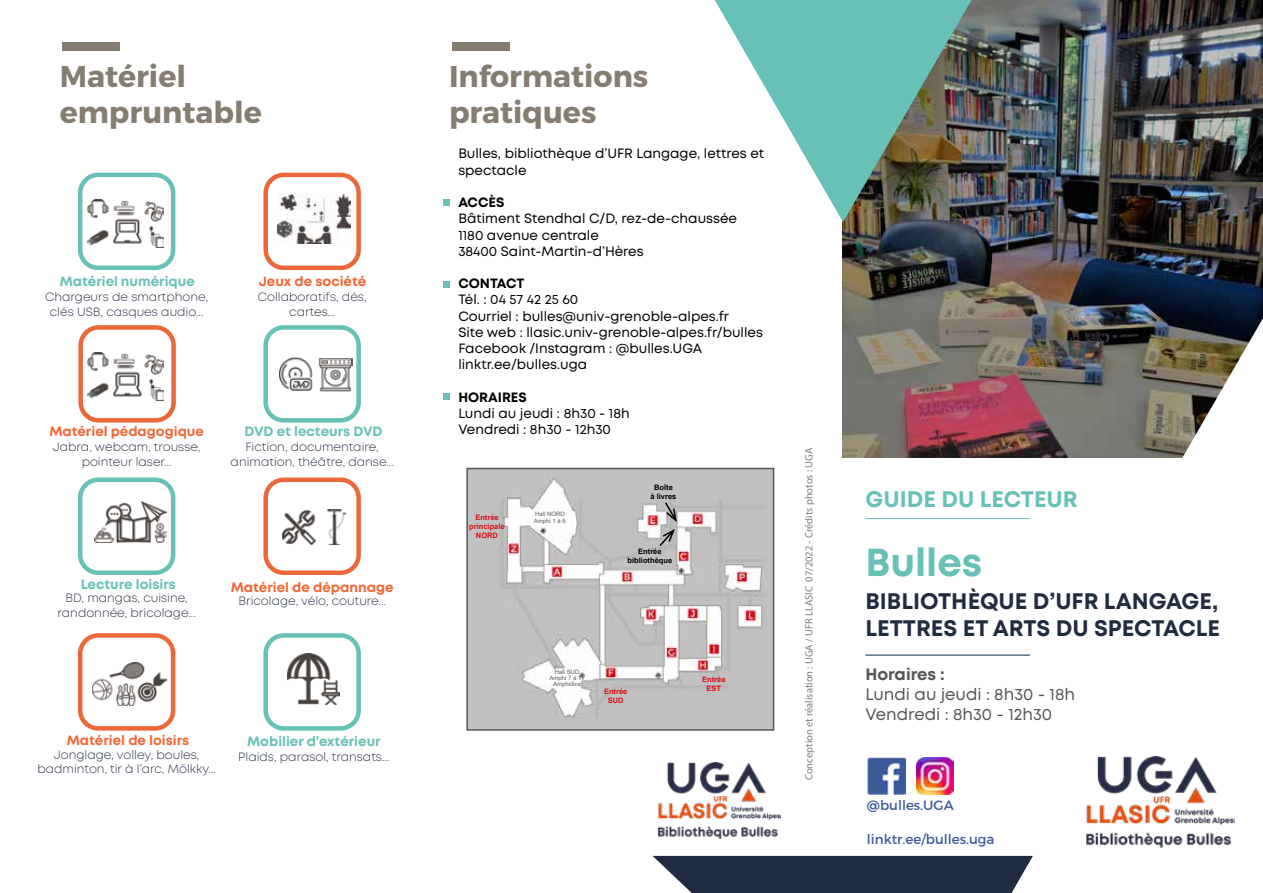
<style>
.page{position:relative;width:1263px;height:893px;background:#fff}
.page>*{position:absolute;margin:0;border:0;box-sizing:border-box;transform-origin:0 0}
.t1{font:700 39px "Mont";color:#67c1b7}
.t2{font:700 30px/35.4px "Montserrat";color:#867d71}
.t3{font:700 22.5px/27px "Mont";color:#212c41}
.t4{font:700 22.5px "Mont";color:#67c1b7}
.t5{font:16.5px/19.8px "Mont";color:#575657}
.t6{font:700 16.5px "Mont";color:#575657}
.t7{font:13.5px/16.2px "Mont";color:#000}
.t8{font:700 13.5px "Mont";color:#f46737}
.t9{font:700 13.5px "Mont";color:#67c1b7}
.t10{font:13.5px "Montserrat";color:#3c5a99}
.t11{font:700 13.5px "Mont";color:#000}
.t12{font:300 12px/14.4px "Mont";color:#212c41;text-align:center}
.t13{font:10.5px "Myriad Pro";color:#867d71}
.t14{font:700 7.5px/9px "Arial";color:#dc0c15;text-align:center}
.t15{font:700 7.5px/9px "Arial";color:#000;text-align:center}
.t16{font:6px/6px "Arial";color:#5e5958}
</style>
<div class="page">
<svg style="left:652px;top:856px;width:381px;height:37px;background:#333d50"></svg>
<img style="left:843px;top:0;width:420px;height:457px">
<img style="left:715px;top:0;width:256px;height:222px">
<svg style="left:1180px;top:318px;width:83px;height:140px"></svg>
<div style="left:452px;top:42px;width:57px;height:9px;background:#867d71"></div>
<div style="left:62px;top:42px;width:58px;height:9px;background:#867d71"></div>
<img style="left:469px;top:471px;width:302px;height:257px">
<div style="left:466px;top:468px;width:308px;height:263px;border:2px solid #575657"></div>
<svg style="left:658px;top:501px;width:20px;height:47px"></svg>
<img style="left:657px;top:762px;width:124px;height:77px">
<div style="left:443px;top:199px;width:7px;height:7px;background:#67c1b7"></div>
<div style="left:443px;top:281px;width:7px;height:7px;background:#67c1b7"></div>
<div style="left:443px;top:393px;width:7px;height:7px;background:#67c1b7"></div>
<hr style="left:865px;top:518px;width:165px;height:1px;background:#67c1b7">
<hr style="left:865px;top:655px;width:165px;height:1px;background:#002c4b">
<img style="left:1086px;top:756px;width:149px;height:92px">
<img style="left:868px;top:757px;width:37px;height:38px">
<img style="left:916px;top:757px;width:37px;height:37px">
<img style="left:278px;top:194px;width:73px;height:50px">
<div style="left:263px;top:173px;width:98px;height:97px;border:4px solid #ec683b;border-radius:18px"></div>
<img style="left:94px;top:501px;width:72px;height:42px">
<div style="left:78px;top:478px;width:97px;height:97px;border:4px solid #67c1b7;border-radius:18px"></div>
<img style="left:283px;top:510px;width:63px;height:34px">
<div style="left:263px;top:478px;width:98px;height:97px;border:4px solid #ec683b;border-radius:18px"></div>
<img style="left:279px;top:357px;width:73px;height:35px">
<div style="left:263px;top:325px;width:98px;height:98px;border:4px solid #67c1b7;border-radius:18px"></div>
<img style="left:92px;top:663px;width:74px;height:42px">
<div style="left:78px;top:633px;width:97px;height:98px;border:4px solid #ec683b;border-radius:18px"></div>
<img style="left:87px;top:200px;width:76px;height:48px">
<div style="left:78px;top:173px;width:97px;height:97px;border:4px solid #67c1b7;border-radius:18px"></div>
<img style="left:87px;top:352px;width:77px;height:48px">
<div style="left:78px;top:325px;width:98px;height:98px;border:4px solid #ec683b;border-radius:18px"></div>
<img style="left:287px;top:653px;width:53px;height:51px">
<div style="left:263px;top:633px;width:98px;height:98px;border:4px solid #67c1b7;border-radius:18px"></div>
<h2 class="t2" style="left:60px;top:59px;width:204px">Matériel empruntable</h2>
<p class="t9" style="left:60px;top:272px;width:137px">Matériel numérique</p>
<p class="t12" style="left:45px;top:290px;width:165px">Chargeurs de smartphone, clés USB, casques audio...</p>
<p class="t12" style="left:258px;top:290px;width:110px">Collaboratifs, dés, cartes...</p>
<p class="t8" style="left:259px;top:272px;width:109px">Jeux de société</p>
<p class="t8" style="left:49px;top:423px;width:156px">Matériel pédagogique</p>
<p class="t9" style="left:244px;top:423px;width:140px">DVD et lecteurs DVD</p>
<p class="t12" style="left:53px;top:440px;width:149px">Jabra, webcam, trousse, pointeur laser...</p>
<p class="t12" style="left:231px;top:440px;width:165px">Fiction, documentaire, animation, théâtre, danse...</p>
<p class="t9" style="left:81px;top:575px;width:97px">Lecture loisirs</p>
<p class="t8" style="left:231px;top:578px;width:164px">Matériel de dépannage</p>
<p class="t12" style="left:58px;top:591px;width:140px">BD, mangas, cuisine, randonnée, bricolage...</p>
<p class="t12" style="left:238px;top:594px;width:149px">Bricolage, vélo, couture...</p>
<p class="t8" style="left:67px;top:732px;width:124px">Matériel de loisirs</p>
<p class="t9" style="left:247px;top:733px;width:135px">Mobilier d’extérieur</p>
<p class="t12" style="left:38px;top:747px;width:180px">Jonglage, volley, boules, badminton, tir à l’arc, Mölkky...</p>
<p class="t12" style="left:238px;top:749px;width:152px">Plaids, parasol, transats...</p>
<h2 class="t2" style="left:449px;top:59px;width:201px">Informations pratiques</h2>
<p class="t7" style="left:458px;top:146px;width:307px">Bulles, bibliothèque d’UFR Langage, lettres et spectacle</p>
<p class="t11" style="left:458px;top:194px;width:48px">ACCÈS</p>
<p class="t7" style="left:458px;top:211px;width:280px">Bâtiment Stendhal C/D, rez-de-chaussée<br>1180 avenue centrale<br>38400 Saint-Martin-d’Hères</p>
<p class="t11" style="left:458px;top:275px;width:68px">CONTACT</p>
<p class="t7" style="left:458px;top:292px;width:306px">Tél. : 04 57 42 25 60<br>Courriel : bulles@univ-grenoble-alpes.fr<br>Site web : llasic.univ-grenoble-alpes.fr/bulles Facebook /Instagram : @bulles.UGA linktr.ee/bulles.uga</p>
<p class="t11" style="left:458px;top:388px;width:70px">HORAIRES</p>
<p class="t7" style="left:458px;top:405px;width:173px">Lundi au jeudi : 8h30 - 18h<br>Vendredi : 8h30 - 12h30</p>
<p class="t14" style="left:469px;top:513px;width:37px">Entrée principale<br>NORD</p>
<p class="t16" style="left:534px;top:510px;width:34px;line-height:7.2px">Hall NORD<br>Amphi 1 à 6</p>
<p class="t15" style="left:650px;top:483px;width:27px">Boîte<br>à livres</p>
<p class="t15" style="left:628px;top:547px;width:46px">Entrée bibliothèque</p>
<p class="t16" style="left:550px;top:668px;width:36px;text-align:center">Hall SUD<br>Amphi 7 à 11<br>Amphidice</p>
<p class="t14" style="left:604px;top:687px;width:25px">Entrée<br>SUD</p>
<p class="t14" style="left:702px;top:675px;width:25px">Entrée<br>EST</p>
<p class="t13" style="left:802px;top:780px;width:334px;rotate:-90deg">Conception et réalisation : UGA / UFR LLASIC 07/2022 - Crédits photos : UGA</p>
<h3 class="t4" style="left:865px;top:485px;width:214px">GUIDE DU LECTEUR</h3>
<h1 class="t1" style="left:865px;top:537px;width:118px">Bulles</h1>
<h3 class="t3" style="left:865px;top:588px;width:356px">BIBLIOTHÈQUE D’UFR LANGAGE,<br>LETTRES ET ARTS DU SPECTACLE</h3>
<p class="t6" style="left:865px;top:664px;width:81px">Horaires :</p>
<p class="t5" style="left:865px;top:684px;width:211px">Lundi au jeudi : 8h30 - 18h<br>Vendredi : 8h30 - 12h30</p>
<p class="t10" style="left:867px;top:797px;width:88px">@bulles.UGA</p>
<p class="t10" style="left:867px;top:831px;width:129px">linktr.ee/bulles.uga</p>
</div>
